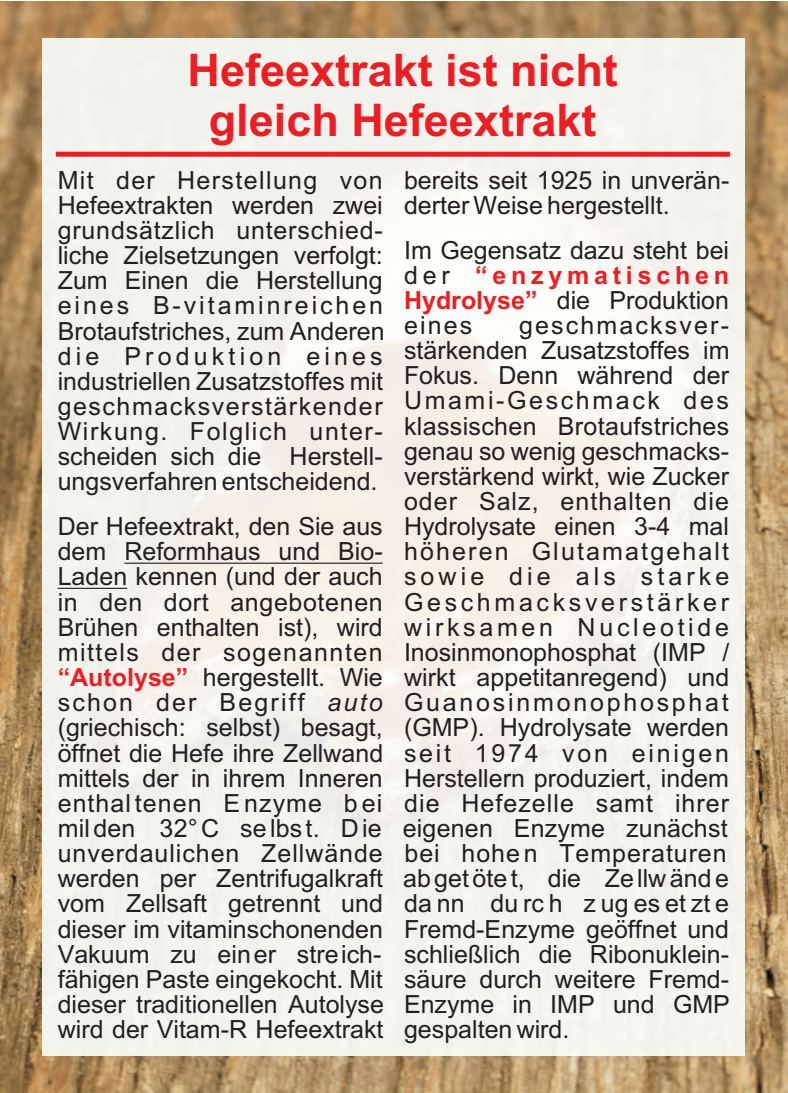
<style>
.page{position:relative;width:788px;height:1093px;background:#fff}
.page>*{position:absolute;margin:0;border:0;box-sizing:border-box;transform-origin:0 0}
.t1{font:700 45px/50.2px "Arial";color:#ee1d23;text-align:center}
.t2{font:25px/25.2px "Arial";color:#231f20}
.t3{font:25px/25.2px "Arial";letter-spacing:.06em;color:#231f20}
.t4{font:700 25px/25.2px "Arial";letter-spacing:.19em;color:#ee1d23}
.t5{font:700 25px "Arial";color:#ee1d23}
.s1{font-style:italic}
</style>
<div class="page">
<img style="left:0;top:1px;width:787px;height:1091px">
<img style="left:43px;top:38px;width:701px;height:1017px">
<hr style="left:124px;top:562px;width:259px;height:2px;background:#231f20">
<hr style="left:58px;top:588px;width:69px;height:1px;background:#231f20">
<div style="left:56px;top:152px;width:674px;height:5px;background:#ee1d23"></div>
<h1 class="t1" style="left:187px;top:49px;width:432px">Hefeextrakt ist nicht gleich Hefeextrakt</h1>
<p class="t2" style="left:58px;top:170px;width:326px;text-align:justify">Mit der Herstellung von Hefeextrakten werden zwei grundsätzlich unterschied-</p>
<p class="t2" style="left:404px;top:239px;width:326px">Im Gegensatz dazu steht bei</p>
<p class="t2" style="left:404px;top:170px;width:327px">bereits seit 1925 in unverän&shy;derter Weise hergestellt.</p>
<p class="t2" style="left:58px;top:245px;width:393px">liche Zielsetzungen verfolgt:<br>Zum Einen die Herstellung d e r eines B-vitaminreichen</p>
<p class="t4" style="left:404px;top:264px;width:326px;text-indent:71px">“enzymatischen<br>Hydrolyse”</p>
<p class="t2" style="left:556px;top:290px;width:174px">die Produktion</p>
<p class="t2" style="left:58px;top:315px;width:673px;text-align:right">geschmacksver-<br>d i e P r o d u k t i o n e i n e s stärkenden Zusatzstoffes im<br>Fokus. Denn während der</p>
<p class="t2" style="left:58px;top:320px;width:416px">Brotaufstriches, zum Anderen eines</p>
<p class="t3" style="left:58px;top:371px;width:672px">industriellen Zusatzstoffes mit<br>geschmacksverstärkender Umami-Geschmack des</p>
<p class="t2" style="left:58px;top:413px;width:673px;line-height:30.8px">Wirkung. Folglich unter- klassischen Brotaufstriches scheiden sich die Herstell- genau so wenig geschmacks-</p>
<p class="t2" style="left:404px;top:470px;width:326px;line-height:22.2px;text-indent:-346px">ungsverfahren entscheidend. verstärkend wirkt, wie Zucker oder Salz,</p>
<p class="t2" style="left:58px;top:516px;width:326px;text-align:right">Der Hefeextrakt, den Sie aus dem Reformhaus und Bio-<br>Laden kennen (und der auch in den dort angebotenen<br>Brühen enthalten ist), wird mittels der sogenannten hergestellt. Wie<br>schon der Begriff <span class="s1">auto </span>(griechisch: selbst) besagt,</p>
<p class="t2" style="left:404px;top:491px;width:327px;text-align:justify;text-indent:157px">enthalten die Hydrolysate einen 3-4 mal höheren Glutamatgehalt sowie die als starke Geschmacksverstärker wirksamen Nucleotide Inosinmonophosphat (IMP / wirkt appetitanregend) und Guanosinmonophosphat (GMP).</p>
<p class="t5" style="left:58px;top:668px;width:132px">“Autolyse”</p>
<p class="t2" style="left:58px;top:717px;width:673px;text-align:justify;text-indent:442px">Hydrolysate werden öffnet die Hefe ihre Zellwand seit 1974 von einigen mittels der in ihrem Inneren Herstellern produziert, indem enthaltenen Enzyme bei die Hefezelle samt ihrer milden 32°C selbst. Die eigenen Enzyme zunächst unverdaulichen Zellwände bei hohen Temperaturen werden per Zentrifugalkraft abget öte t, die Zellw änd e vom Zellsaft getrennt und da nn du rc h z ug es et zt e dieser im vitaminschonenden Fremd-Enzyme geöffnet und Vakuum zu einer streich- schließlich die Ribonuklein&shy;fähigen Paste eingekocht. Mit</p>
<p class="t2" style="left:404px;top:968px;width:327px;text-align:justify">säure durch weitere Fremd-Enzyme in IMP und GMP gespalten wird.</p>
<p class="t2" style="left:58px;top:993px;width:328px">dieser traditionellen Autolyse wird der Vitam-R Hefeextrakt</p>
</div>
